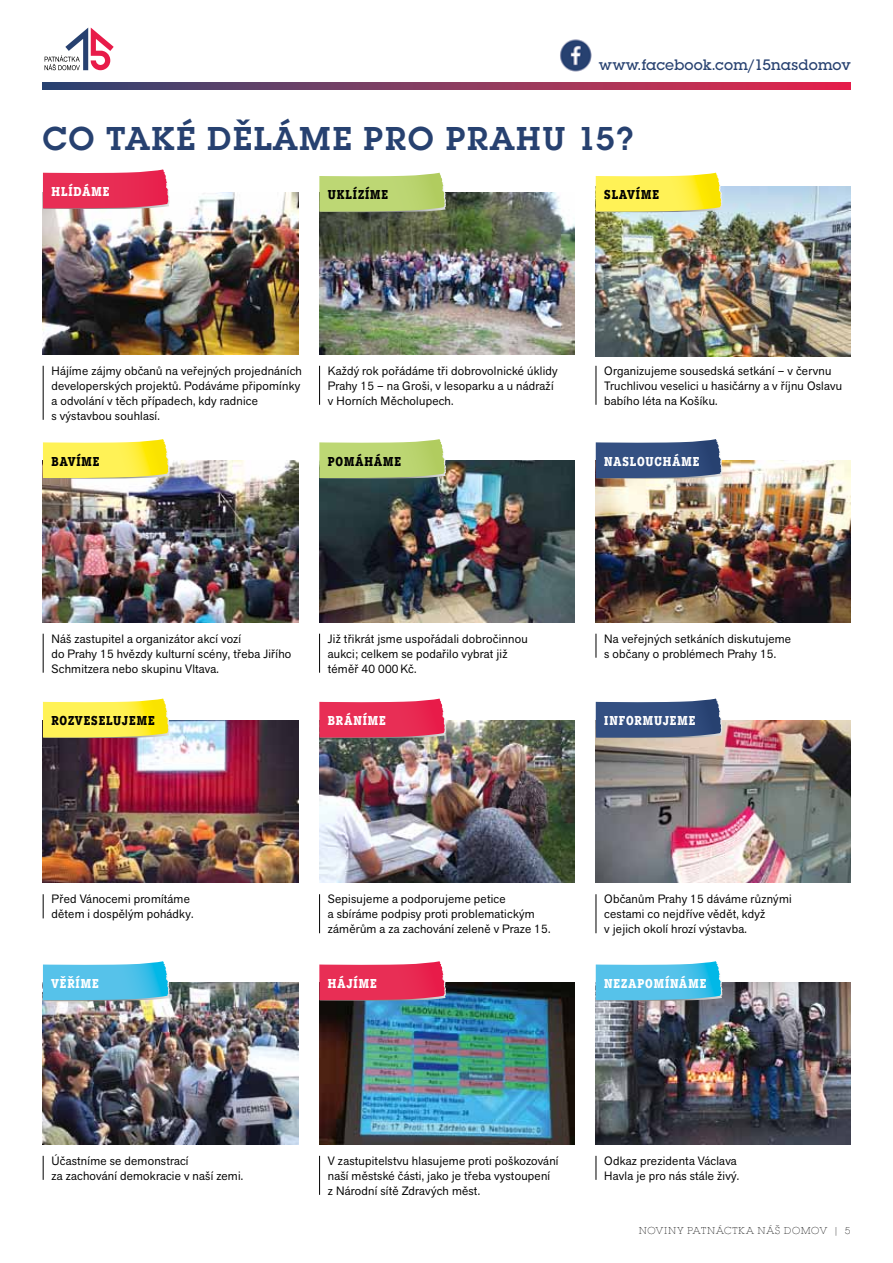
<style>
.page{position:relative;width:893px;height:1263px;background:#fff}
.page>*{position:absolute;margin:0;border:0;box-sizing:border-box;transform-origin:0 0}
.t1{font:600 34.5px "Lubalin Graph Itc TCE";letter-spacing:.04em;color:#274170}
.t2{font:500 15.75px "Lubalin Gra Itc TCE";letter-spacing:-.005em;color:#274170}
.t3{font:700 condensed 13.5px "Lubalin Gra Itc TCE";letter-spacing:.07em;color:#fff}
.t4{font:700 condensed 13.5px "Lubalin Gra Itc TCE";letter-spacing:.075em;color:#000}
.t5{font:12px/15px "Akzid Grtsk Next";letter-spacing:.02em;color:#000}
.t6{font:10.5px "Lubalin Gra Itc TCE Ligh";letter-spacing:.05em;color:#000}
</style>
<div class="page">
<svg style="left:45px;top:28px;width:69px;height:42px"></svg>
<img style="left:560px;top:39px;width:32px;height:33px">
<svg style="left:42px;top:83px;width:808px;height:6px;background:#89385f"></svg>
<img style="left:43px;top:192px;width:255px;height:162px">
<img style="left:43px;top:460px;width:255px;height:162px">
<img style="left:43px;top:720px;width:255px;height:162px">
<img style="left:43px;top:982px;width:255px;height:162px">
<img style="left:319px;top:192px;width:255px;height:162px">
<img style="left:319px;top:460px;width:255px;height:162px">
<img style="left:319px;top:720px;width:255px;height:162px">
<img style="left:319px;top:982px;width:255px;height:162px">
<img style="left:596px;top:187px;width:255px;height:170px">
<img style="left:596px;top:460px;width:255px;height:162px">
<img style="left:596px;top:720px;width:255px;height:162px">
<img style="left:596px;top:982px;width:255px;height:162px">
<hr style="left:43px;top:366px;width:1px;height:54px;background:#000">
<hr style="left:43px;top:634px;width:1px;height:39px;background:#000">
<svg style="left:43px;top:894px;width:1px;height:24px"></svg>
<svg style="left:43px;top:1156px;width:1px;height:24px"></svg>
<hr style="left:319px;top:366px;width:1px;height:39px;background:#000">
<hr style="left:319px;top:634px;width:1px;height:39px;background:#000">
<hr style="left:319px;top:894px;width:1px;height:39px;background:#000">
<hr style="left:319px;top:1156px;width:1px;height:39px;background:#000">
<hr style="left:596px;top:366px;width:1px;height:39px;background:#000">
<svg style="left:596px;top:634px;width:1px;height:24px"></svg>
<hr style="left:596px;top:894px;width:1px;height:39px;background:#000">
<svg style="left:596px;top:1156px;width:1px;height:24px"></svg>
<svg style="left:43px;top:169px;width:127px;height:40px;background:#e84668"></svg>
<svg style="left:43px;top:439px;width:127px;height:40px;background:#fbee5b"></svg>
<svg style="left:43px;top:698px;width:127px;height:40px;background:#fbee5b"></svg>
<svg style="left:43px;top:961px;width:127px;height:40px;background:#5fc5e8"></svg>
<svg style="left:319px;top:961px;width:127px;height:40px;background:#e44367"></svg>
<svg style="left:596px;top:961px;width:126px;height:40px;background:#5dc4e7"></svg>
<svg style="left:319px;top:698px;width:127px;height:40px;background:#e74567"></svg>
<svg style="left:596px;top:698px;width:126px;height:40px;background:#4b638d"></svg>
<svg style="left:319px;top:439px;width:127px;height:40px;background:#bdd47e"></svg>
<svg style="left:596px;top:439px;width:126px;height:40px;background:#4b628c"></svg>
<svg style="left:319px;top:173px;width:127px;height:40px;background:#bcd27c"></svg>
<svg style="left:596px;top:173px;width:126px;height:40px;background:#f9ed59"></svg>
<h2 class="t2" style="left:599px;top:55px;width:253px">www.facebook.com/15nasdomov</h2>
<h1 class="t1" style="left:43px;top:118px;width:592px">CO TAKÉ DĚLÁME PRO PRAHU 15?</h1>
<p class="t3" style="left:51px;top:183px;width:59px">HLÍDÁME</p>
<p class="t4" style="left:328px;top:186px;width:62px">UKLÍZÍME</p>
<p class="t4" style="left:604px;top:186px;width:56px">SLAVÍME</p>
<p class="t5" style="left:51px;top:363px;width:252px">Hájíme zájmy občanů na veřejných projednáních developerských projektů. Podáváme připomínky a odvolání v těch případech, kdy radnice<br>s výstavbou souhlasí.</p>
<p class="t4" style="left:51px;top:453px;width:49px">BAVÍME</p>
<p class="t5" style="left:328px;top:363px;width:231px">Každý rok pořádáme tři dobrovolnické úklidy<br>Prahy 15 – na Groši, v lesoparku a u nádraží v Horních Měcholupech.</p>
<p class="t5" style="left:604px;top:363px;width:239px">Organizujeme sousedská setkání – v červnu<br>Truchlivou veselici u hasičárny a v říjnu Oslavu babího léta na Košíku.</p>
<p class="t4" style="left:328px;top:453px;width:75px">POMÁHÁME</p>
<p class="t3" style="left:604px;top:453px;width:69px">NASLOUCHÁME</p>
<p class="t5" style="left:51px;top:631px;width:241px">Náš zastupitel a organizátor akcí vozí<br>do Prahy 15 hvězdy kulturní scény, třeba Jiřího<br>Schmitzera nebo skupinu Vltava.</p>
<p class="t4" style="left:51px;top:712px;width:87px">ROZVESELUJEME</p>
<p class="t5" style="left:328px;top:631px;width:201px">Již třikrát jsme uspořádali dobročinnou aukci; celkem se podařilo vybrat již téměř 40 000 Kč.</p>
<p class="t5" style="left:604px;top:631px;width:188px">Na veřejných setkáních diskutujeme s občany o problémech Prahy 15.</p>
<p class="t3" style="left:328px;top:712px;width:59px">BRÁNÍME</p>
<p class="t3" style="left:604px;top:712px;width:93px">INFORMUJEME</p>
<p class="t5" style="left:51px;top:891px;width:144px">Před Vánocemi promítáme dětem i dospělým pohádky.</p>
<p class="t5" style="left:328px;top:891px;width:224px">Sepisujeme a podporujeme petice<br>a sbíráme podpisy proti problematickým záměrům a za zachování zeleně v Praze 15.</p>
<p class="t5" style="left:604px;top:891px;width:189px">Občanům Prahy 15 dáváme různými cestami co nejdříve vědět, když<br>v jejich okolí hrozí výstavba.</p>
<p class="t3" style="left:51px;top:975px;width:33px">VĚŘÍME</p>
<p class="t3" style="left:328px;top:975px;width:35px">HÁJÍME</p>
<p class="t3" style="left:604px;top:975px;width:85px">NEZAPOMÍNÁME</p>
<p class="t5" style="left:51px;top:1153px;width:193px">Účastníme se demonstrací<br>za zachování demokracie v naší zemi.</p>
<p class="t5" style="left:328px;top:1153px;width:232px">V zastupitelstvu hlasujeme proti poškozování naší městské části, jako je třeba vystoupení<br>z Národní sítě Zdravých měst.</p>
<p class="t5" style="left:604px;top:1153px;width:137px">Odkaz prezidenta Václava<br>Havla je pro nás stále živý.</p>
<p class="t6" style="left:639px;top:1225px;width:214px">NOVINY PATNÁCTKA NÁŠ DOMOV | 5</p>
</div>
